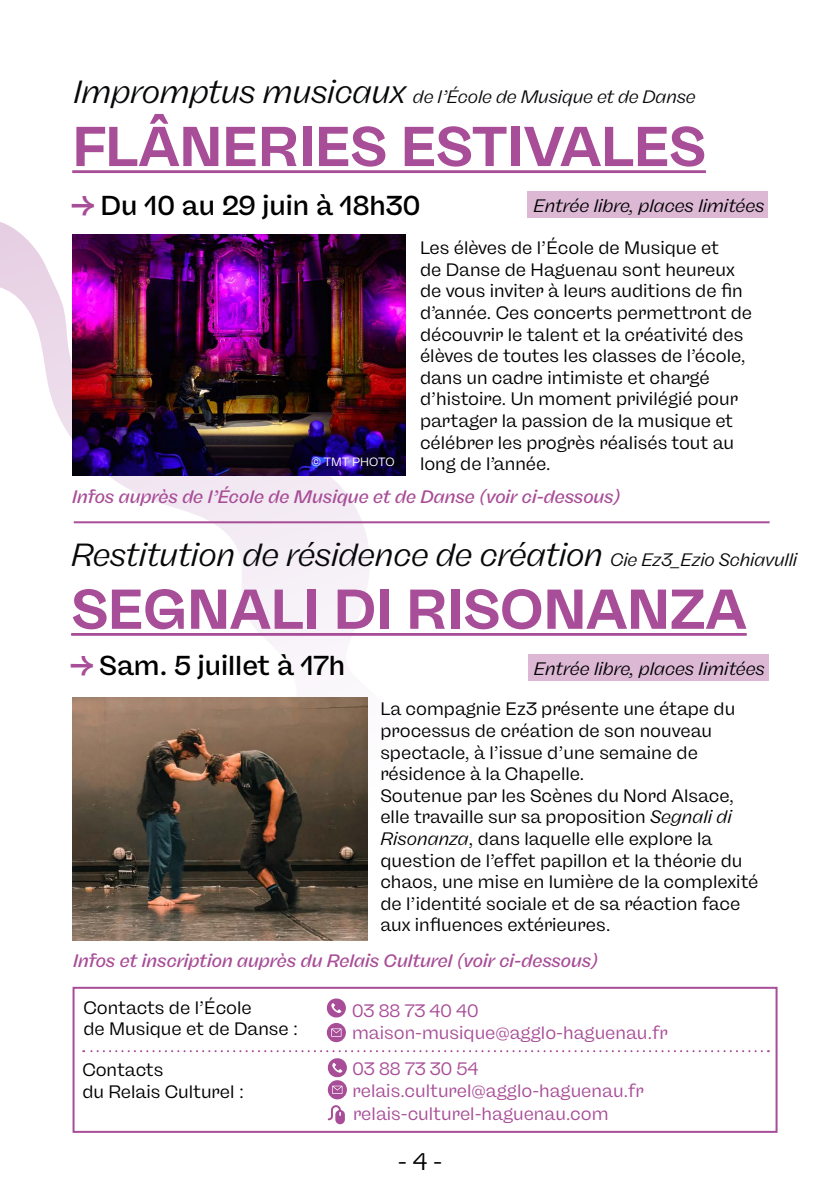
<style>
.page{position:relative;width:840px;height:1191px;background:#fff}
.page>*{position:absolute;margin:0;border:0;box-sizing:border-box;transform-origin:0 0}
.t1{font:700 56px "Freigeist";letter-spacing:-.01em;color:#a84d97}
.t2{font:italic 32px "Freigeist";letter-spacing:-.01em;color:#07080a}
.t3{font:500 27.4px "Freigeist";color:#000}
.t4{font:24px "Freigeist";color:#000}
.t5{font:18px/21.6px "Freigeist";color:#000}
.t6{font:18px/21.6px "Freigeist";color:#a84d97}
.t7{font:italic 500 18px "Freigeist";color:#a84d97}
.t8{font:italic 18px "Freigeist";color:#000}
.t9{font:italic 18px "Freigeist";letter-spacing:-.01em;color:#07080a}
.t10{font:12px "Freigeist";color:#fff}
.s1{font-size:32px}
.s2{font-weight:700;color:#a84d97}
.s3{font-size:18px}
.s4{font-style:italic}
</style>
<div class="page">
<svg style="left:0;top:222px;width:418px;height:605px"></svg>
<img style="left:72px;top:235px;width:333px;height:241px">
<hr style="left:72px;top:170px;width:633px;height:3px;background:#a84d97">
<div style="left:527px;top:191px;width:240px;height:27px;background:#dcb8d5"></div>
<img style="left:72px;top:697px;width:295px;height:243px">
<hr style="left:71px;top:633px;width:675px;height:3px;background:#a84d97">
<div style="left:528px;top:654px;width:239px;height:26px;background:#dcb8d5"></div>
<hr style="left:74px;top:521px;width:695px;height:2px;background:#a84d97">
<svg style="left:327px;top:1105px;width:18px;height:19px"></svg>
<svg style="left:326px;top:998px;width:20px;height:44px"></svg>
<div style="left:72px;top:986px;width:705px;height:146px;border:2px solid #a84d97"></div>
<svg style="left:83px;top:1050px;width:678px;height:49px"></svg>
<p class="t9" style="left:73px;top:86px;width:623px"><span class="s1">Impromptus musicaux</span> de l’École de Musique et de Danse</p>
<h1 class="t1" style="left:72px;top:111px;width:635px">FLÂNERIES ESTIVALES</h1>
<h3 class="t3" style="left:72px;top:189px;width:349px"><span class="s2">→</span> Du 10 au 29 juin à 18h30</h3>
<p class="t8" style="left:533px;top:195px;width:232px">Entrée libre, places limitées</p>
<p class="t5" style="left:420px;top:237px;width:333px">Les élèves de l’École de Musique et<br>de Danse de Haguenau sont heureux de vous inviter à leurs auditions de fin d’année. Ces concerts permettront de découvrir le talent et la créativité des élèves de toutes les classes de l’école, dans un cadre intimiste et chargé d’histoire. Un moment privilégié pour partager la passion de la musique et célébrer les progrès réalisés tout au</p>
<p class="t10" style="left:310px;top:455px;width:85px">© TMT PHOTO</p>
<p class="t5" style="left:420px;top:453px;width:132px">long de l’année.</p>
<p class="t7" style="left:72px;top:485px;width:549px">Infos auprès de l’École de Musique et de Danse (voir ci-dessous)</p>
<h2 class="t2" style="left:71px;top:535px;width:727px">Restitution de résidence de création <span class="s3">Cie Ez3_Ezio Schiavulli</span></h2>
<h1 class="t1" style="left:71px;top:574px;width:676px">SEGNALI DI RISONANZA</h1>
<h3 class="t3" style="left:71px;top:648px;width:275px"><span class="s2">→</span> Sam. 5 juillet à 17h</h3>
<p class="t8" style="left:533px;top:658px;width:232px">Entrée libre, places limitées</p>
<p class="t5" style="left:380px;top:698px;width:379px">La compagnie Ez3 présente une étape du processus de création de son nouveau spectacle, à l’issue d’une semaine de résidence à la Chapelle.<br>Soutenue par les Scènes du Nord Alsace, elle travaille sur sa proposition <span class="s4">Segnali di Risonanza</span>, dans laquelle elle explore la question de l’effet papillon et la théorie du chaos, une mise en lumière de la complexité de l’identité sociale et de sa réaction face aux influences extérieures.</p>
<p class="t7" style="left:73px;top:950px;width:526px">Infos et inscription auprès du Relais Culturel (voir ci-dessous)</p>
<p class="t5" style="left:83px;top:997px;width:216px">Contacts de l’École<br>de Musique et de Danse :</p>
<p class="t6" style="left:352px;top:1000px;width:317px">03 88 73 40 40 maison-musique@agglo-haguenau.fr</p>
<p class="t5" style="left:82px;top:1059px;width:163px">Contacts<br>du Relais Culturel :</p>
<p class="t6" style="left:352px;top:1058px;width:292px">03 88 73 30 54 relais.culturel@agglo-haguenau.fr</p>
<p class="t6" style="left:353px;top:1103px;width:257px">relais-culturel-haguenau.com</p>
<h3 class="t4" style="left:397px;top:1147px;width:46px">- 4 -</h3>
</div>
